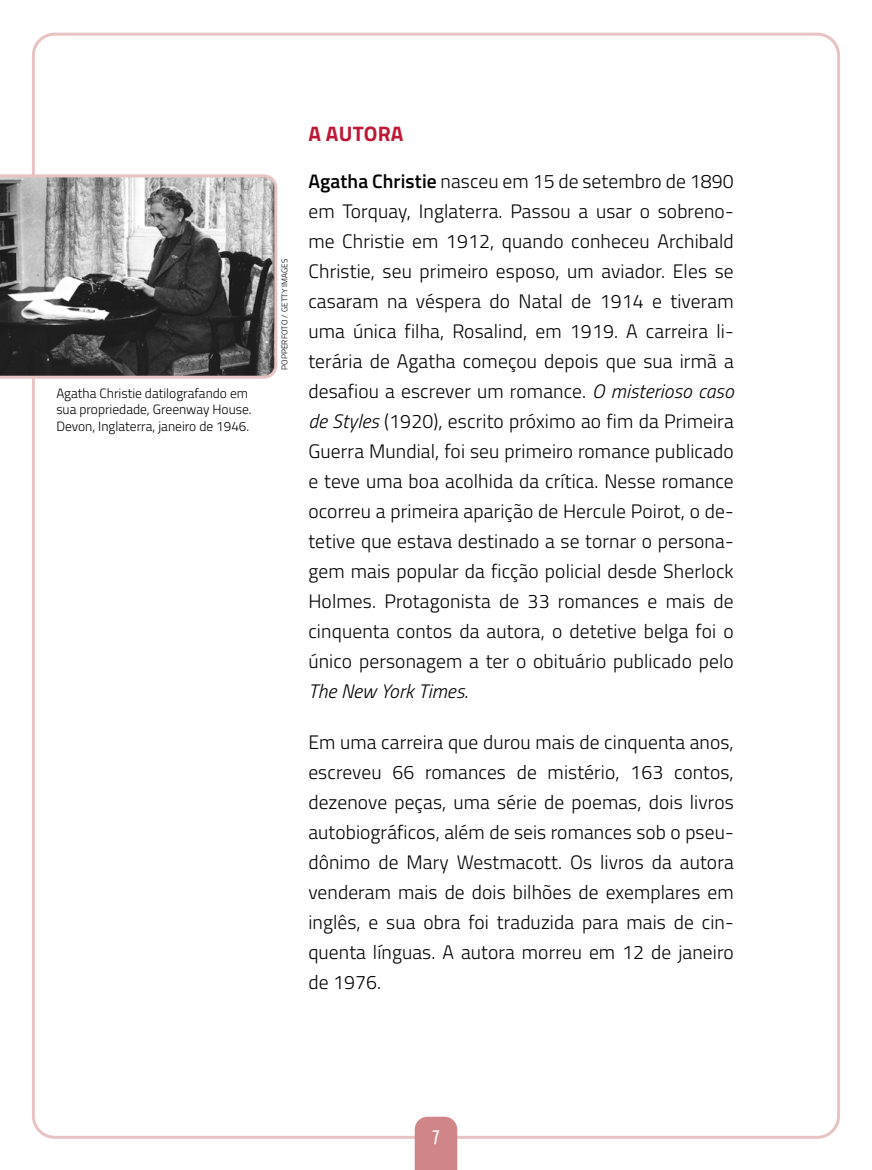
<style>
.page{position:relative;width:872px;height:1170px;background:#fff}
.page>*{position:absolute;margin:0;border:0;box-sizing:border-box;transform-origin:0 0}
.t1{font:700 21px "Titillium Web";letter-spacing:.005em;color:#bf1836}
.t2{font:300 19.5px/30px "Titillium Web";letter-spacing:.005em;color:#000;text-align:justify}
.t3{font:700 18px "Cardenio Modern";color:#fff;scale:1.1 1}
.t4{font:300 13.5px/16.2px "Titillium Web";color:#000}
.t5{font:300 8.25px "Titillium Web";letter-spacing:.02em;color:#000}
.s1{font-weight:600}
.s2{font-style:italic}
</style>
<div class="page">
<div style="left:415px;top:1116px;width:42px;height:53px;background:#d08589"></div>
<svg style="left:0;top:174px;width:277px;height:204px;background:#777676"></svg>
<p class="t4" style="left:56px;top:385px;width:197px">Agatha Christie datilografando em sua propriedade, Greenway House.<br>Devon, Inglaterra, janeiro de 1946.</p>
<p class="t5" style="left:278px;top:370px;width:113px;rotate:-90deg">POPPERFOTO / GETTY IMAGES</p>
<p class="t1" style="left:308px;top:117px;width:96px">A AUTORA</p>
<p class="t2" style="left:308px;top:165px;width:427px"><span class="s1">Agatha Christie</span> nasceu em 15 de setembro de 1890 em Torquay, Inglaterra. Passou a usar o sobreno&shy;me Christie em 1912, quando conheceu Archibald Christie, seu primeiro esposo, um aviador. Eles se casaram na véspera do Natal de 1914 e tiveram uma única filha, Rosalind, em 1919. A carreira li&shy;terária de Agatha começou depois que sua irmã a desafiou a escrever um romance. <span class="s2">O misterioso caso de Styles</span> (1920), escrito próximo ao fim da Primeira Guerra Mundial, foi seu primeiro romance publicado e teve uma boa acolhida da crítica. Nesse romance ocorreu a primeira aparição de Hercule Poirot, o de&shy;tetive que estava destinado a se tornar o persona&shy;gem mais popular da ficção policial desde Sherlock Holmes. Protagonista de 33 romances e mais de cinquenta contos da autora, o detetive belga foi o único personagem a ter o obituário publicado pelo <span class="s2">The New York Times</span>.</p>
<p class="t2" style="left:308px;top:726px;width:427px">Em uma carreira que durou mais de cinquenta anos, escreveu 66 romances de mistério, 163 contos, dezenove peças, uma série de poemas, dois livros autobiográficos, além de seis romances sob o pseu&shy;dônimo de Mary Westmacott. Os livros da autora venderam mais de dois bilhões de exemplares em inglês, e sua obra foi traduzida para mais de cin&shy;quenta línguas. A autora morreu em 12 de janeiro de 1976.</p>
<p class="t3" style="left:432px;top:1125px;width:9px">7</p>
</div>
